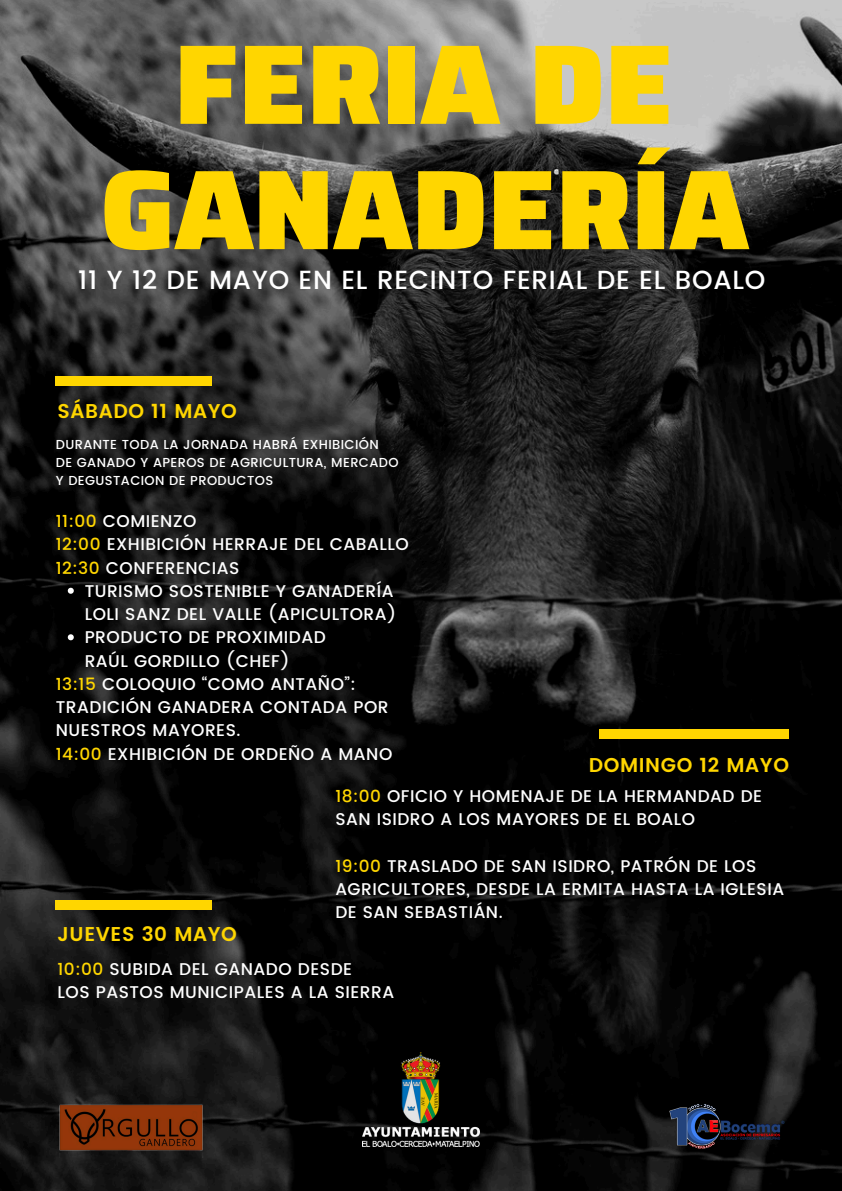
<style>
.page{position:relative;width:842px;height:1191px;background:#fff}
.page>*{position:absolute;margin:0;border:0;box-sizing:border-box;transform-origin:0 0}
.t1{font:900 113.2px/125.2px "Saira";color:#ffd600;text-align:center}
.t2{font:500 26.2px "Poppins";letter-spacing:.03em;color:#fff}
.t3{font:600 20px "Poppins";letter-spacing:.03em;color:#ffd600}
.t4{font:500 17px/23.2px "Poppins";letter-spacing:.03em;color:#fff}
.t5{font:500 13px "Poppins";letter-spacing:.03em;color:#fff}
.s1{color:#ffd600}
</style>
<div class="page">
<img style="left:0;top:0;width:842px;height:1190px">
<div style="left:599px;top:728px;width:190px;height:10px;background:#ffd600"></div>
<img style="left:362px;top:1052px;width:117px;height:94px">
<div style="left:56px;top:376px;width:156px;height:10px;background:#ffd600"></div>
<img style="left:57px;top:1096px;width:148px;height:61px">
<img style="left:660px;top:1099px;width:129px;height:55px">
<svg style="left:68px;top:587px;width:6px;height:6px"></svg>
<svg style="left:68px;top:634px;width:6px;height:6px"></svg>
<div style="left:56px;top:900px;width:156px;height:10px;background:#ffd600"></div>
<h4 class="t1" style="left:100px;top:22px;width:651px">FERIA DE<br>GANADERÍA</h4>
<p class="t2" style="left:78px;top:265px;width:689px">11 Y 12 DE MAYO EN EL RECINTO FERIAL DE EL BOALO</p>
<p class="t3" style="left:57px;top:399px;width:181px">SÁBADO 11 MAYO</p>
<h4 class="t5" style="left:56px;top:437px;width:325px">DURANTE TODA LA JORNADA HABRÁ EXHIBICIÓN</h4>
<h3 class="t5" style="left:56px;top:455px;width:344px">DE GANADO Y APEROS DE AGRICULTURA, MERCADO</h3>
<h4 class="t5" style="left:56px;top:473px;width:219px">Y DEGUSTACION DE PRODUCTOS</h4>
<h4 class="t4" style="left:56px;top:509px;width:355px"><span class="s1">11:00</span> COMIENZO<br><span class="s1">12:00</span> EXHIBICIÓN HERRAJE DEL CABALLO<br><span class="s1">12:30</span> CONFERENCIAS</h4>
<h3 class="t4" style="left:85px;top:579px;width:313px">TURISMO SOSTENIBLE Y GANADERÍA<br>LOLI SANZ DEL VALLE (APICULTORA)</h3>
<h4 class="t4" style="left:85px;top:625px;width:243px">PRODUCTO DE PROXIMIDAD<br>RAÚL GORDILLO (CHEF)</h4>
<p class="t4" style="left:56px;top:672px;width:338px"><span class="s1">13:15</span> COLOQUIO “COMO ANTAÑO”:<br>TRADICIÓN GANADERA CONTADA POR<br>NUESTROS MAYORES.<br><span class="s1">14:00</span> EXHIBICIÓN DE ORDEÑO A MANO</p>
<p class="t3" style="left:589px;top:753px;width:202px">DOMINGO 12 MAYO</p>
<p class="t4" style="left:335px;top:784px;width:428px"><span class="s1">18:00</span> OFICIO Y HOMENAJE DE LA HERMANDAD DE<br>SAN ISIDRO A LOS MAYORES DE EL BOALO</p>
<p class="t4" style="left:335px;top:854px;width:450px"><span class="s1">19:00</span> TRASLADO DE SAN ISIDRO, PATRÓN DE LOS<br>AGRICULTORES, DESDE LA ERMITA HASTA LA IGLESIA<br>DE SAN SEBASTIÁN.</p>
<p class="t3" style="left:57px;top:922px;width:181px">JUEVES 30 MAYO</p>
<p class="t4" style="left:57px;top:957px;width:338px"><span class="s1">10:00</span> SUBIDA DEL GANADO DESDE<br>LOS PASTOS MUNICIPALES A LA SIERRA</p>
</div>
